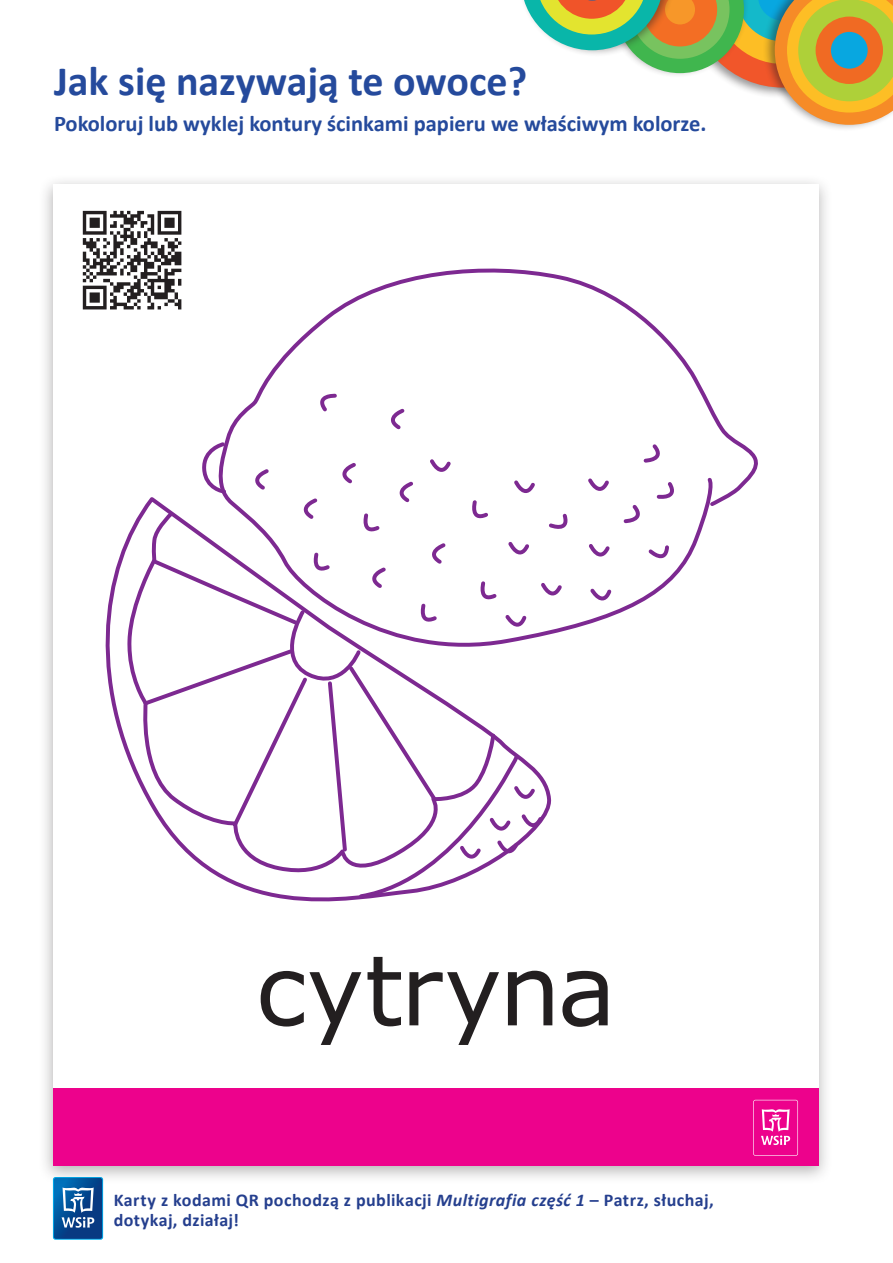
<style>
.page{position:relative;width:893px;height:1263px;background:#fff}
.page>*{position:absolute;margin:0;border:0;box-sizing:border-box;transform-origin:0 0}
.t1{font:97.5px "MS Reference Sans Serif";letter-spacing:-.01em;color:#231f20}
.t2{font:700 42px "Calibri";color:#254a9c}
.t3{font:700 22.5px "Calibri";color:#254a9c}
.t4{font:700 18px/19.5px "Calibri";letter-spacing:.025em;color:#253f8e}
.s1{font-style:italic}
</style>
<div class="page">
<svg style="left:53px;top:1177px;width:50px;height:63px"></svg>
<svg style="left:52px;top:1184px;width:50px;height:55px;background:#326ca6"></svg>
<div style="left:762px;top:0;width:131px;height:132px;background:#231f20;opacity:.47"></div>
<svg style="left:524px;top:0;width:369px;height:125px"></svg>
<div style="left:39px;top:175px;width:793px;height:1009px;background:#231f20;opacity:.34"></div>
<div style="left:53px;top:184px;width:766px;height:982px;background:#fff"></div>
<div style="left:53px;top:1088px;width:766px;height:78px;background:#ed028c"></div>
<svg style="left:753px;top:1100px;width:45px;height:56px"></svg>
<svg style="left:83px;top:211px;width:98px;height:98px"></svg>
<svg style="left:105px;top:545px;width:231px;height:357px"></svg>
<svg style="left:225px;top:268px;width:533px;height:362px"></svg>
<svg style="left:124px;top:511px;width:17px;height:371px"></svg>
<svg style="left:315px;top:392px;width:24px;height:23px"></svg>
<svg style="left:384px;top:407px;width:22px;height:26px"></svg>
<svg style="left:588px;top:586px;width:26px;height:22px"></svg>
<svg style="left:622px;top:501px;width:23px;height:24px"></svg>
<svg style="left:642px;top:441px;width:23px;height:24px"></svg>
<svg style="left:587px;top:542px;width:26px;height:22px"></svg>
<svg style="left:647px;top:543px;width:24px;height:22px"></svg>
<svg style="left:655px;top:479px;width:23px;height:22px"></svg>
<svg style="left:586px;top:476px;width:26px;height:22px"></svg>
<svg style="left:141px;top:440px;width:428px;height:461px"></svg>
<p class="t2" style="left:54px;top:52px;width:475px">Jak się nazywają te owoce?</p>
<p class="t3" style="left:54px;top:108px;width:654px">Pokoloruj lub wyklej kontury ścinkami papieru we właściwym kolorze.</p>
<p class="t1" style="left:256px;top:927px;width:362px">cytryna</p>
<p class="t4" style="left:114px;top:1190px;width:601px">Karty z kodami QR pochodzą z publikacji <span class="s1">Multigrafia część 1</span> – Patrz, słuchaj, dotykaj, działaj!</p>
</div>
